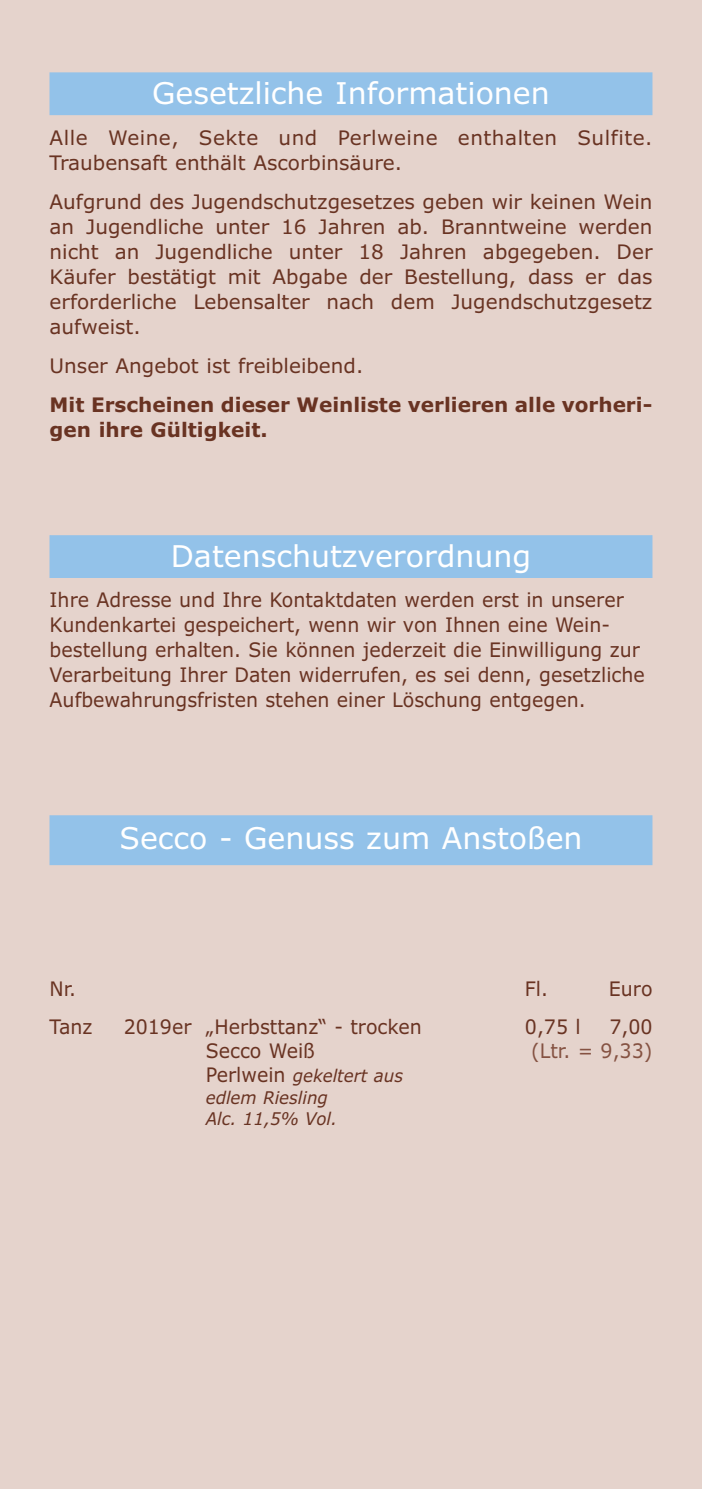
<style>
.page{position:relative;width:702px;height:1489px;background:#fff}
.page>*{position:absolute;margin:0;border:0;box-sizing:border-box;transform-origin:0 0}
.t1{font:30px "Verdana";color:#fff}
.t2{font:20px/25px "Verdana";color:#693322;scale:.95 1}
.t3{font:20px/25px "Verdana";color:#693322;text-align:justify}
.t4{font:20px/25px "Verdana";letter-spacing:.025em;color:#693322}
.t5{font:700 20px/25px "Verdana";color:#693322}
.t6{font:20px "Verdana";color:#855242;scale:.95 1}
.t7{font:italic 17.5px/21.5px "Verdana";color:#693322;scale:.95 1}
.s1{font-style:normal;font-size:20px}
</style>
<div class="page">
<div style="left:0;top:0;width:702px;height:1488px;background:#e5d3cc"></div>
<div style="left:50px;top:73px;width:601px;height:41px;background:#93c2e9"></div>
<div style="left:50px;top:72px;width:602px;height:43px;border:1px solid #93c2e9"></div>
<div style="left:50px;top:816px;width:601px;height:48px;background:#93c2e9"></div>
<div style="left:50px;top:815px;width:602px;height:50px;border:1px solid #93c2e9"></div>
<div style="left:50px;top:536px;width:601px;height:41px;background:#93c2e9"></div>
<div style="left:50px;top:535px;width:602px;height:43px;border:1px solid #93c2e9"></div>
<h1 class="t1" style="left:152px;top:81px;width:399px">Gesetzliche Informationen</h1>
<p class="t4" style="left:50px;top:126px;width:604px">Alle Weine, Sekte und Perlweine enthalten Sulfite.<br>Traubensaft enthält Ascorbinsäure.</p>
<p class="t3" style="left:50px;top:191px;width:604px">Aufgrund des Jugendschutzgesetzes geben wir keinen Wein an Jugendliche unter 16 Jahren ab. Branntweine werden nicht an Jugendliche unter 18 Jahren abgegeben. Der Käufer bestätigt mit Abgabe der Bestellung, dass er das erforderliche Lebensalter nach dem Jugendschutzgesetz aufweist.</p>
<p class="t3" style="left:50px;top:355px;width:315px">Unser Angebot ist freibleibend.</p>
<p class="t5" style="left:50px;top:394px;width:604px">Mit Erscheinen dieser Weinliste verlieren alle vorheri&shy;gen ihre Gültigkeit.</p>
<h1 class="t1" style="left:171px;top:544px;width:362px">Datenschutzverordnung</h1>
<p class="t2" style="left:50px;top:589px;width:628px">Ihre Adresse und Ihre Kontaktdaten werden erst in unserer Kundenkartei gespeichert, wenn wir von Ihnen eine Wein&shy;bestellung erhalten. Sie können jederzeit die Einwilligung zur Verarbeitung Ihrer Daten widerrufen, es sei denn, gesetzliche Aufbewahrungsfristen stehen einer Löschung entgegen.</p>
<h1 class="t1" style="left:119px;top:826px;width:464px">Secco - Genuss zum Anstoßen</h1>
<p class="t2" style="left:50px;top:977px;width:29px">Nr.</p>
<p class="t2" style="left:525px;top:977px;width:26px">Fl.</p>
<p class="t2" style="left:609px;top:977px;width:47px">Euro</p>
<p class="t2" style="left:50px;top:1015px;width:47px">Tanz</p>
<p class="t2" style="left:124px;top:1015px;width:315px">2019er „Herbsttanz“ - trocken</p>
<p class="t2" style="left:525px;top:1015px;width:60px">0,75 l</p>
<p class="t2" style="left:609px;top:1015px;width:47px">7,00</p>
<p class="t2" style="left:206px;top:1039px;width:116px">Secco Weiß</p>
<p class="t6" style="left:531px;top:1042px;width:129px">(Ltr. = 9,33)</p>
<p class="t7" style="left:206px;top:1066px;width:209px"><span class="s1">Perlwein</span> gekeltert aus edlem Riesling<br>Alc. 11,5% Vol.</p>
</div>
